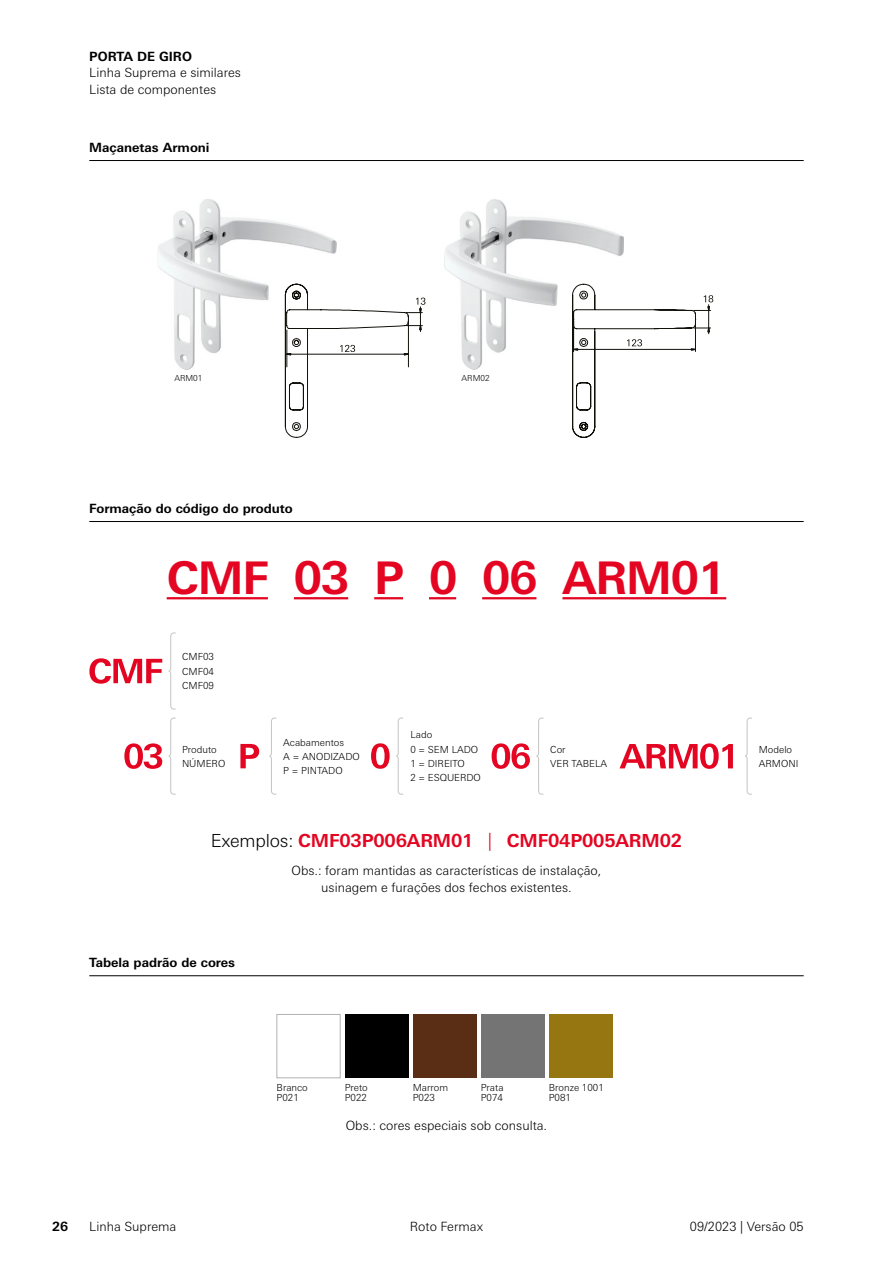
<style>
.page{position:relative;width:893px;height:1263px;background:#fff}
.page>*{position:absolute;margin:0;border:0;box-sizing:border-box;transform-origin:0 0}
.t1{font:700 45px "Univers Next W1 G";letter-spacing:-.025em;color:#e30521}
.t2{font:700 18px "Univers Next W1 G";letter-spacing:-.01em;color:#e30521}
.t3{font:300 12.75px/16.6px "Univers Next W1 G";color:#000;text-align:center}
.t4{font:700 12.75px "Univers Next W1 G";color:#000}
.t5{font:300 9.75px/14.2px "Univers Next W1 G";color:#000}
.t6{font:300 8.25px "Univers Next W1 G";color:#000}
.s1{font-weight:300;color:#000}
.s2{font-weight:300}
</style>
<div class="page">
<hr style="left:167px;top:597px;width:101px;height:2px;background:#e30521">
<hr style="left:294px;top:597px;width:54px;height:2px;background:#e30521">
<hr style="left:374px;top:597px;width:29px;height:2px;background:#e30521">
<hr style="left:429px;top:597px;width:27px;height:2px;background:#e30521">
<hr style="left:482px;top:597px;width:54px;height:2px;background:#e30521">
<hr style="left:562px;top:597px;width:164px;height:2px;background:#e30521">
<hr style="left:89px;top:160px;width:715px;height:1px;background:#000">
<hr style="left:89px;top:521px;width:715px;height:1px;background:#000">
<hr style="left:89px;top:975px;width:715px;height:1px;background:#000">
<img style="left:445px;top:199px;width:179px;height:170px">
<img style="left:157px;top:199px;width:179px;height:170px">
<svg style="left:571px;top:284px;width:142px;height:154px"></svg>
<svg style="left:285px;top:284px;width:140px;height:154px"></svg>
<div style="left:549px;top:1014px;width:64px;height:64px;background:#957611"></div>
<div style="left:345px;top:1014px;width:63px;height:64px;background:#000"></div>
<div style="left:277px;top:1014px;width:63px;height:64px;background:#fff;border:1px solid #b2b2b2"></div>
<div style="left:481px;top:1014px;width:63px;height:64px;background:#747474"></div>
<div style="left:413px;top:1014px;width:63px;height:64px;background:#5a2e14"></div>
<svg style="left:89px;top:658px;width:73px;height:26px"></svg>
<svg style="left:124px;top:743px;width:38px;height:26px"></svg>
<svg style="left:168px;top:717px;width:8px;height:78px"></svg>
<svg style="left:168px;top:632px;width:8px;height:78px"></svg>
<svg style="left:269px;top:717px;width:7px;height:78px"></svg>
<svg style="left:371px;top:743px;width:19px;height:26px"></svg>
<svg style="left:396px;top:717px;width:7px;height:78px"></svg>
<svg style="left:492px;top:743px;width:38px;height:26px"></svg>
<svg style="left:536px;top:717px;width:7px;height:78px"></svg>
<svg style="left:620px;top:743px;width:113px;height:26px"></svg>
<svg style="left:745px;top:717px;width:7px;height:78px"></svg>
<svg style="left:240px;top:744px;width:19px;height:24px"></svg>
<p class="t4" style="left:89px;top:48px;width:104px">PORTA DE GIRO</p>
<p class="t3" style="left:89px;top:64px;width:153px;text-align:left">Linha Suprema e similares<br>Lista de componentes</p>
<p class="t4" style="left:89px;top:140px;width:122px">Maçanetas Armoni</p>
<p class="t6" style="left:174px;top:374px;width:30px">ARM01</p>
<p class="t6" style="left:462px;top:374px;width:30px">ARM02</p>
<p class="t4" style="left:89px;top:501px;width:205px">Formação do código do produto</p>
<h1 class="t1" style="left:167px;top:551px;width:561px">CMF 03 P 0 06 ARM01</h1>
<p class="t5" style="left:182px;top:650px;width:34px;text-align:justify">CMF03<br>CMF04<br>CMF09</p>
<p class="t5" style="left:182px;top:742px;width:45px">Produto<br>NÚMERO</p>
<p class="t5" style="left:283px;top:735px;width:78px">Acabamentos<br>A = ANODIZADO<br>P = PINTADO</p>
<p class="t5" style="left:410px;top:728px;width:72px">Lado<br>0 = SEM LADO<br>1 = DIREITO<br>2 = ESQUERDO</p>
<p class="t5" style="left:550px;top:742px;width:59px">Cor<br>VER TABELA</p>
<p class="t5" style="left:759px;top:742px;width:41px">Modelo<br>ARMONI</p>
<h2 class="t2" style="left:211px;top:830px;width:473px"><span class="s1">Exemplos:</span> CMF03P006ARM01 <span class="s2">|</span> CMF04P005ARM02</h2>
<p class="t3" style="left:292px;top:862px;width:311px">Obs.: foram mantidas as características de instalação, usinagem e furações dos fechos existentes.</p>
<p class="t4" style="left:89px;top:955px;width:147px">Tabela padrão de cores</p>
<p class="t5" style="left:277px;top:1083px;width:33px;line-height:9.8px">Branco<br>P021</p>
<p class="t5" style="left:481px;top:1083px;width:24px;line-height:9.8px">Prata<br>P074</p>
<p class="t5" style="left:345px;top:1083px;width:25px;line-height:9.8px">Preto<br>P022</p>
<p class="t5" style="left:413px;top:1083px;width:37px;line-height:9.8px">Marrom<br>P023</p>
<p class="t5" style="left:549px;top:1083px;width:57px;line-height:9.8px">Bronze 1001<br>P081</p>
<p class="t3" style="left:346px;top:1117px;width:203px">Obs.: cores especiais sob consulta.</p>
<p class="t4" style="left:52px;top:1218px;width:18px">26</p>
<p class="t3" style="left:89px;top:1218px;width:89px">Linha Suprema</p>
<p class="t3" style="left:410px;top:1218px;width:75px">Roto Fermax</p>
<p class="t3" style="left:690px;top:1218px;width:115px">09/2023 | Versão 05</p>
</div>
